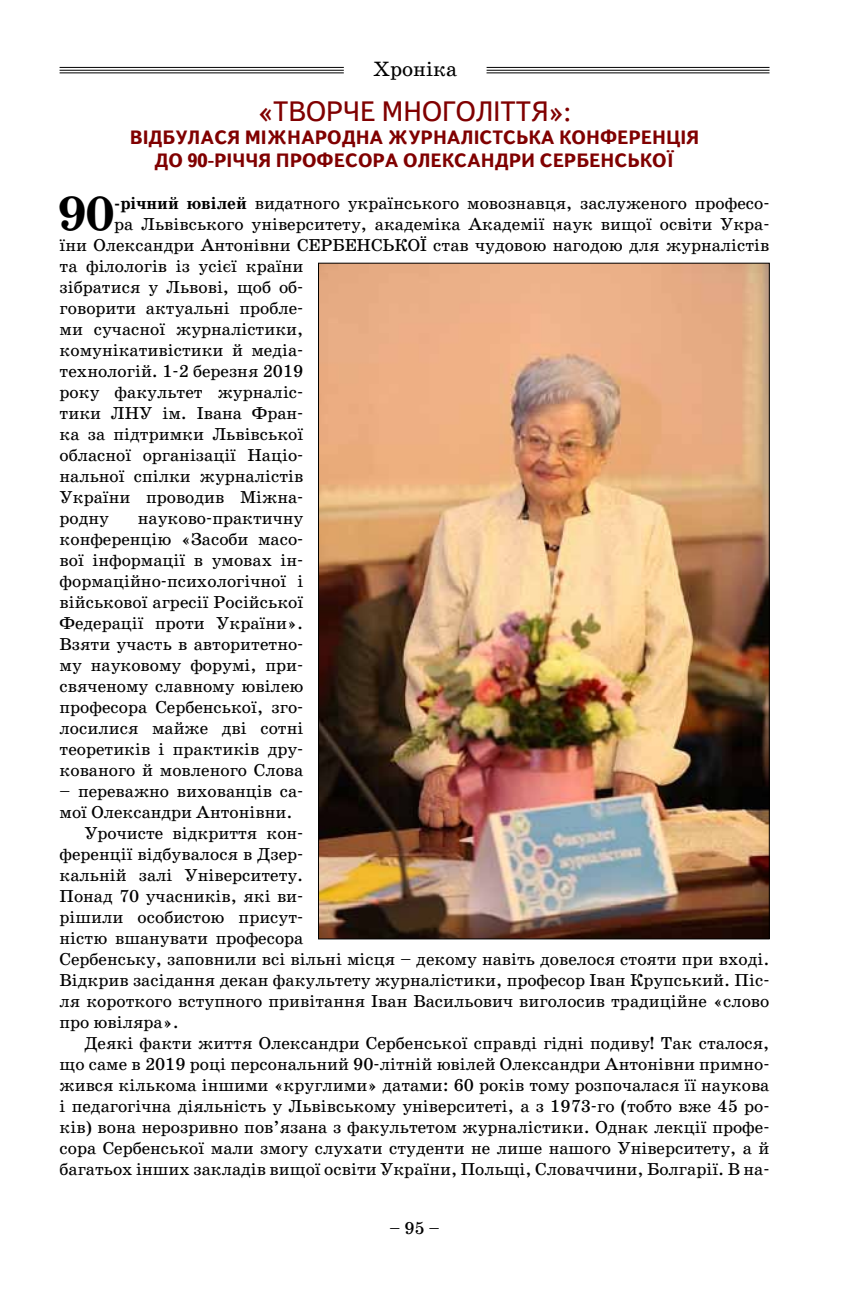
<style>
.page{position:relative;width:844px;height:1290px;background:#fff}
.page>*{position:absolute;margin:0;border:0;box-sizing:border-box;transform-origin:0 0}
.t1{font:700 48.3px "School Book C";color:#000}
.t2{font:28px "Text Book C";color:#800000}
.t3{font:21px "School Book C";color:#000}
.t4{font:700 19.25px/23.1px "Text Book C";color:#800000;text-align:center}
.t5{font:17.5px/21px "School Book C";color:#000;text-align:justify}
.s1{font-weight:700}
</style>
<div class="page">
<img style="left:320px;top:265px;width:447px;height:672px">
<hr style="left:60px;top:67px;width:709px;height:1px;background:#000">
<hr style="left:60px;top:72px;width:709px;height:1px;background:#000">
<hr style="left:60px;top:70px;width:709px;height:1px;background:#000">
<div style="left:343px;top:63px;width:143px;height:18px;background:#fff"></div>
<p class="t3" style="left:373px;top:57px;width:86px">Хроніка</p>
<h2 class="t2" style="left:258px;top:96px;width:314px">«Творче многоліття»:</h2>
<p class="t4" style="left:130px;top:126px;width:570px">відбулася міжнародна журналістська конференція до 90-річчя професора Олександри Сербенської</p>
<h1 class="t1" style="left:58px;top:188px;width:58px">90</h1>
<p class="t5" style="left:114px;top:193px;width:656px"><span class="s1">-річний ювілей</span> видатного українського мовознавця, заслуженого професо-</p>
<p class="t5" style="left:114px;top:214px;width:656px">ра Львівського університету, академіка Академії наук вищої освіти Укра-</p>
<p class="t5" style="left:60px;top:235px;width:711px">їни Олександри Антонівни Сербенської став чудовою нагодою для журналістів</p>
<p class="t5" style="left:60px;top:256px;width:245px">та філологів із усієї країни</p>
<p class="t5" style="left:60px;top:277px;width:245px">зібратися у Львові, щоб об-</p>
<p class="t5" style="left:60px;top:298px;width:245px">говорити актуальні пробле-</p>
<p class="t5" style="left:60px;top:319px;width:245px">ми сучасної журналістики,</p>
<p class="t5" style="left:60px;top:340px;width:245px">комунікативістики й медіа-</p>
<p class="t5" style="left:60px;top:361px;width:245px">технологій. 1-2 березня 2019</p>
<p class="t5" style="left:60px;top:382px;width:245px">року факультет журналіс-</p>
<p class="t5" style="left:60px;top:403px;width:245px">тики ЛНУ ім. Івана Фран-</p>
<p class="t5" style="left:60px;top:424px;width:245px">ка за підтримки Львівської</p>
<p class="t5" style="left:60px;top:445px;width:245px">обласної організації Націо-</p>
<p class="t5" style="left:60px;top:466px;width:245px">нальної спілки журналістів</p>
<p class="t5" style="left:60px;top:487px;width:245px">України проводив Міжна-</p>
<p class="t5" style="left:60px;top:508px;width:51px">родну</p>
<p class="t5" style="left:60px;top:508px;width:245px;text-indent:78px">науково-практичну конференцію «Засоби масо&shy;вої інформації в умовах ін&shy;формаційно-психологічної і військової агресії Російської Федерації проти України».<br>Взяти участь в авторитетно&shy;му науковому форумі, при&shy;свяченому славному ювілею професора Сербенської, зго&shy;лосилися майже дві сотні теоретиків і практиків дру&shy;кованого й мовленого Слова</p>
<p class="t5" style="left:60px;top:781px;width:245px">– переважно вихованців са-</p>
<p class="t5" style="left:60px;top:802px;width:234px">мої Олександри Антонівни.</p>
<p class="t5" style="left:84px;top:823px;width:220px">Урочисте відкриття кон-</p>
<p class="t5" style="left:60px;top:844px;width:245px">ференції відбувалося в Дзер-</p>
<p class="t5" style="left:60px;top:865px;width:245px">кальній залі Університету.</p>
<p class="t5" style="left:60px;top:886px;width:245px">Понад 70 учасників, які ви-</p>
<p class="t5" style="left:60px;top:907px;width:245px">рішили особистою присут-</p>
<p class="t5" style="left:60px;top:928px;width:245px">ністю вшанувати професора</p>
<p class="t5" style="left:60px;top:949px;width:711px">Сербенську, заповнили всі вільні місця – декому навіть довелося стояти при вході.</p>
<p class="t5" style="left:60px;top:970px;width:711px">Відкрив засідання декан факультету журналістики, професор Іван Крупський. Піс-</p>
<p class="t5" style="left:60px;top:991px;width:711px">ля короткого вступного привітання Іван Васильович виголосив традиційне «слово</p>
<p class="t5" style="left:60px;top:1012px;width:121px">про ювіляра».</p>
<p class="t5" style="left:84px;top:1033px;width:686px">Деякі факти життя Олександри Сербенської справді гідні подиву! Так сталося,</p>
<p class="t5" style="left:60px;top:1054px;width:711px">що саме в 2019 році персональний 90-літній ювілей Олександри Антонівни примно-</p>
<p class="t5" style="left:60px;top:1075px;width:711px">жився кількома іншими «круглими» датами: 60 років тому розпочалася її наукова</p>
<p class="t5" style="left:60px;top:1096px;width:711px">і педагогічна діяльність у Львівському університеті, а з 1973-го (тобто вже 45 ро-</p>
<p class="t5" style="left:60px;top:1117px;width:711px">ків) вона нерозривно пов’язана з факультетом журналістики. Однак лекції профе-</p>
<p class="t5" style="left:60px;top:1138px;width:711px">сора Сербенської мали змогу слухати студенти не лише нашого Університету, а й</p>
<p class="t5" style="left:60px;top:1159px;width:711px">багатьох інших закладів вищої освіти України, Польщі, Словаччини, Болгарії. В на-</p>
<p class="t5" style="left:389px;top:1218px;width:52px">– 95 –</p>
</div>
